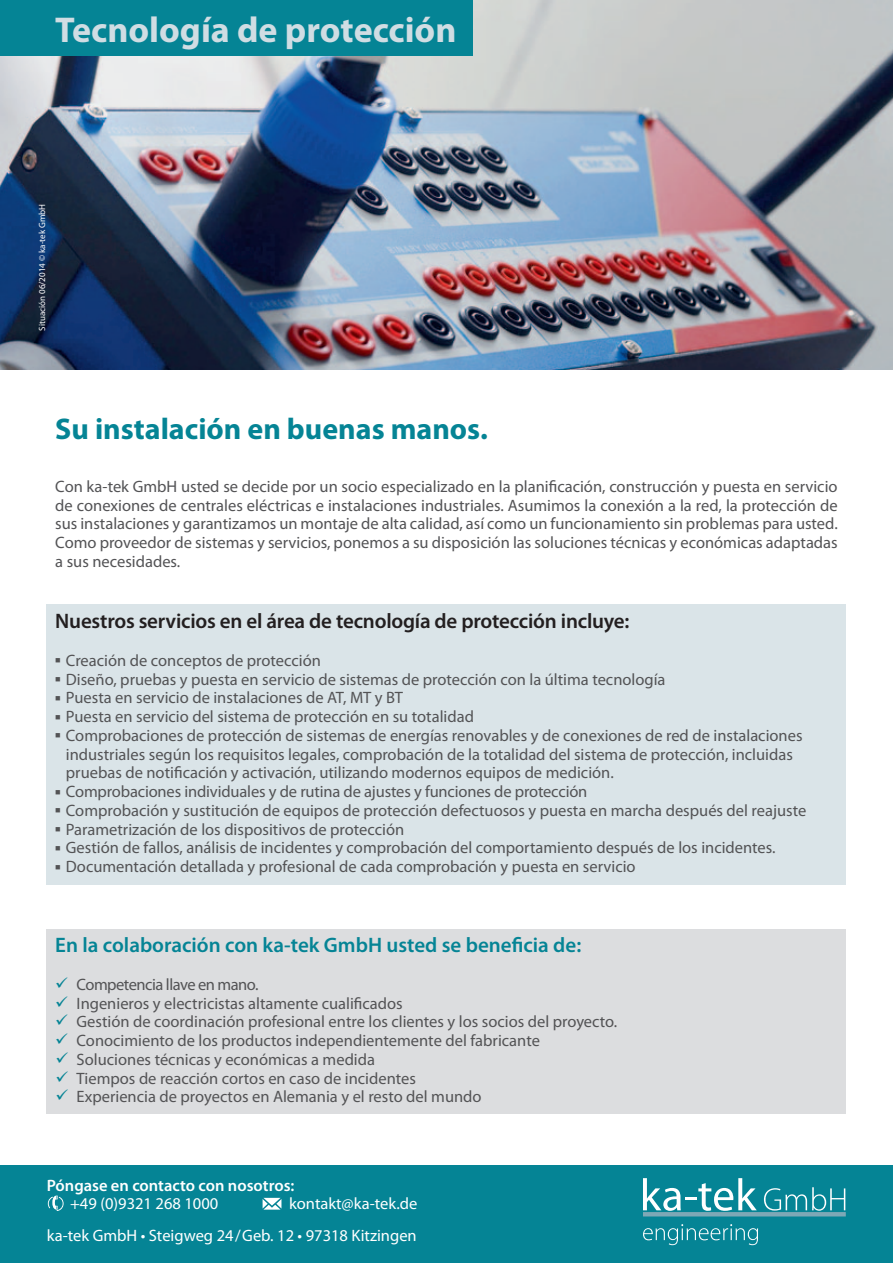
<style>
.page{position:relative;width:893px;height:1263px;background:#fff}
.page>*{position:absolute;margin:0;border:0;box-sizing:border-box;transform-origin:0 0}
.t1{font:700 36px "Myriad Pro";color:#d0dde3}
.t2{font:700 30px "Myriad Pro";color:#058495}
.t3{font:600 21px "Myriad Pro";letter-spacing:-.01em;color:#231f20}
.t4{font:600 21px "Myriad Pro";color:#058495}
.t5{font:16.5px/18.8px "Myriad Pro";color:#535355;text-align:justify}
.t6{font:16.5px/31.5px "Myriad Pro";color:#fff;text-align:right}
.t7{font:600 16.5px "Myriad Pro";color:#fff}
.t8{font:16.5px "Myriad Pro";letter-spacing:-.03em;color:#535355}
.t9{font:9px "Myriad Pro";color:#fff}
.s1{color:#058495}
</style>
<div class="page">
<img style="left:0;top:0;width:893px;height:370px">
<div style="left:0;top:0;width:472px;height:55px;background:#058495"></div>
<div style="left:47px;top:604px;width:799px;height:281px;background:#dae4e8"></div>
<div style="left:47px;top:929px;width:799px;height:185px;background:#dcdddf"></div>
<div style="left:0;top:1165px;width:893px;height:98px;background:#058495"></div>
<svg style="left:643px;top:1178px;width:203px;height:38px"></svg>
<svg style="left:643px;top:1224px;width:115px;height:21px"></svg>
<svg style="left:263px;top:1198px;width:18px;height:11px"></svg>
<svg style="left:48px;top:1195px;width:16px;height:16px"></svg>
<h1 class="t1" style="left:55px;top:6px;width:403px">Tecnología de protección</h1>
<p class="t9" style="left:36px;top:331px;width:128px;rotate:-90deg">Situación 06/2014 © ka-tek GmbH</p>
<h2 class="t2" style="left:55px;top:410px;width:434px">Su instalación en buenas manos.</h2>
<p class="t5" style="left:55px;top:477px;width:784px">Con ka-tek GmbH usted se decide por un socio especializado en la planificación, construcción y puesta en servicio de conexiones de centrales eléctricas e instalaciones industriales. Asumimos la conexión a la red, la protección de sus instalaciones y garantizamos un montaje de alta calidad, así como un funcionamiento sin problemas para usted.<br>Como proveedor de sistemas y servicios, ponemos a su disposición las soluciones técnicas y económicas adaptadas a sus necesidades.</p>
<p class="t3" style="left:55px;top:608px;width:576px">Nuestros servicios en el área de tecnología de protección incluye:</p>
<p class="t5" style="left:55px;top:651px;width:267px">■ Creación de conceptos de protección</p>
<p class="t5" style="left:55px;top:669px;width:612px">■ Diseño, pruebas y puesta en servicio de sistemas de protección con la última tecnología</p>
<p class="t5" style="left:55px;top:688px;width:349px">■ Puesta en servicio de instalaciones de AT, MT y BT</p>
<p class="t5" style="left:55px;top:707px;width:420px">■ Puesta en servicio del sistema de protección en su totalidad</p>
<p class="t5" style="left:66px;top:726px;width:738px;text-align:left;text-indent:-11px">■ Comprobaciones de protección de sistemas de energías renovables y de conexiones de red de instalaciones industriales según los requisitos legales, comprobación de la totalidad del sistema de protección, incluidas pruebas de notificación y activación, utilizando modernos equipos de medición.</p>
<p class="t5" style="left:55px;top:782px;width:534px">■ Comprobaciones individuales y de rutina de ajustes y funciones de protección</p>
<p class="t5" style="left:55px;top:801px;width:752px">■ Comprobación y sustitución de equipos de protección defectuosos y puesta en marcha después del reajuste</p>
<p class="t5" style="left:55px;top:819px;width:350px">■ Parametrización de los dispositivos de protección</p>
<p class="t5" style="left:55px;top:838px;width:722px">■ Gestión de fallos, análisis de incidentes y comprobación del comportamiento después de los incidentes.</p>
<p class="t5" style="left:55px;top:857px;width:582px">■ Documentación detallada y profesional de cada comprobación y puesta en servicio</p>
<p class="t4" style="left:55px;top:932px;width:527px">En la colaboración con ka-tek GmbH usted se beneficia de:</p>
<p class="t8" style="left:55px;top:974px;width:205px"><span class="s1">✓</span> Competencia llave en mano.</p>
<p class="t5" style="left:55px;top:993px;width:349px"><span class="s1">✓</span> Ingenieros y electricistas altamente cualificados</p>
<p class="t5" style="left:55px;top:1012px;width:563px"><span class="s1">✓</span> Gestión de coordinación profesional entre los clientes y los socios del proyecto.</p>
<p class="t5" style="left:55px;top:1031px;width:486px"><span class="s1">✓</span> Conocimiento de los productos independientemente del fabricante</p>
<p class="t5" style="left:55px;top:1050px;width:321px"><span class="s1">✓</span> Soluciones técnicas y económicas a medida</p>
<p class="t5" style="left:55px;top:1068px;width:362px"><span class="s1">✓</span> Tiempos de reacción cortos en caso de incidentes</p>
<p class="t5" style="left:55px;top:1087px;width:428px"><span class="s1">✓</span> Experiencia de proyectos en Alemania y el resto del mundo</p>
<p class="t7" style="left:47px;top:1174px;width:249px">Póngase en contacto con nosotros:</p>
<p class="t6" style="left:70px;top:1188px;width:150px">+49 (0)9321 268 1000</p>
<p class="t6" style="left:47px;top:1188px;width:372px">kontakt@ka-tek.de<br>ka-tek GmbH • Steigweg 24 / Geb. 12 • 97318 Kitzingen</p>
</div>
